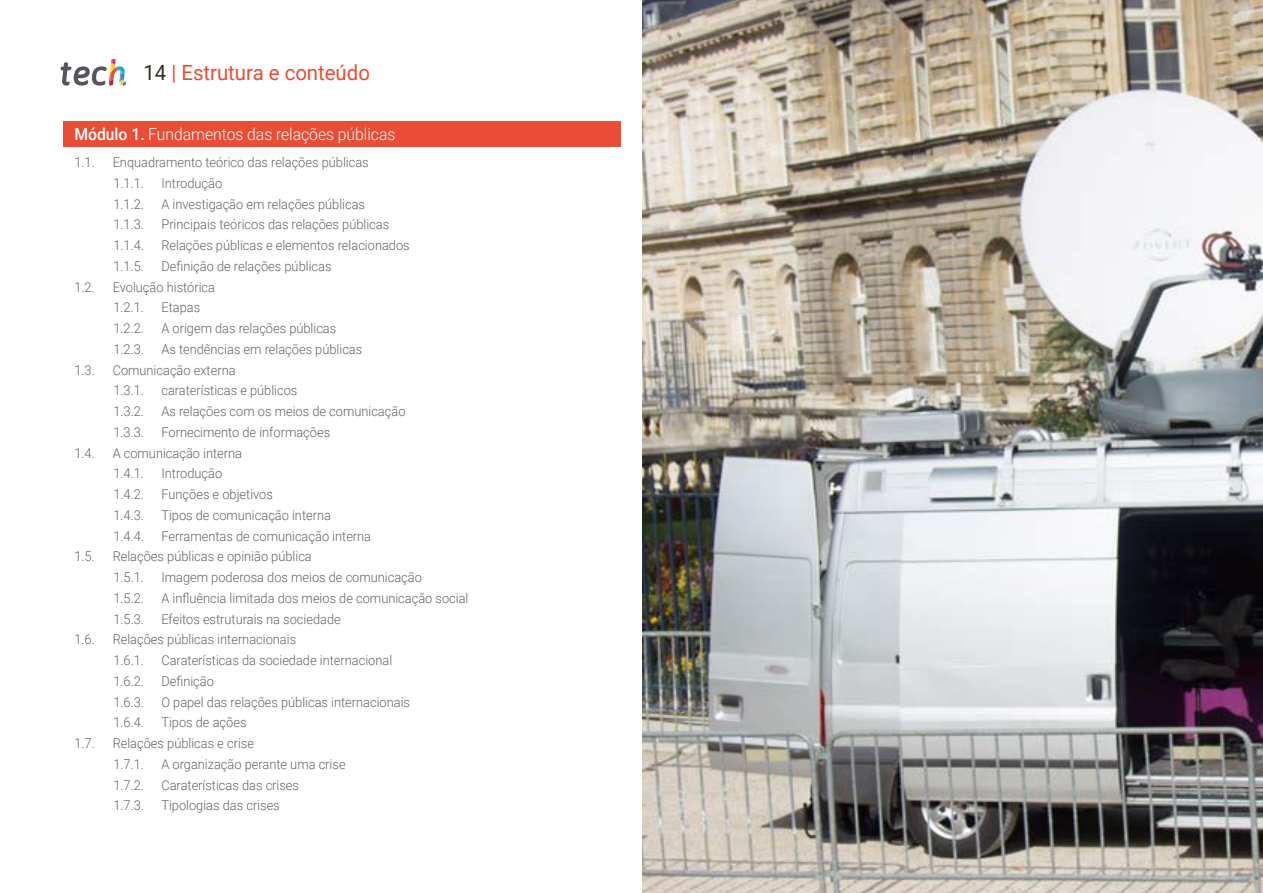
<style>
.page{position:relative;width:1263px;height:893px;background:#fff}
.page>*{position:absolute;margin:0;border:0;box-sizing:border-box;transform-origin:0 0}
.t1{font:21px "Roboto";color:#e94d35}
.t2{font:300 16.5px "Roboto";color:#fff;scale:.95 1}
.t3{font:300 13.5px/20.7px "Roboto";color:#61646a;scale:.95 1}
.s1{color:#312e20}
.s2{font-weight:500}
</style>
<div class="page">
<img style="left:642px;top:0;width:621px;height:893px">
<div style="left:63px;top:121px;width:558px;height:25px;background:#e94d35"></div>
<svg style="left:61px;top:59px;width:65px;height:27px"></svg>
<h1 class="t1" style="left:144px;top:57px;width:228px"><span class="s1">14</span> | Estrutura e conteúdo</h1>
<p class="t2" style="left:74px;top:123px;width:339px"><span class="s2">Módulo 1.</span> Fundamentos das relações públicas</p>
<p class="t3" style="left:74px;top:151px;width:23px">1.1.</p>
<p class="t3" style="left:113px;top:151px;width:271px">Enquadramento teórico das relações públicas<br>1.1.1.</p>
<p class="t3" style="left:161px;top:172px;width:65px">Introdução</p>
<p class="t3" style="left:113px;top:193px;width:34px">1.1.2.</p>
<p class="t3" style="left:161px;top:193px;width:216px">A investigação em relações públicas</p>
<p class="t3" style="left:113px;top:214px;width:34px">1.1.3.</p>
<p class="t3" style="left:161px;top:214px;width:241px">Principais teóricos das relações públicas</p>
<p class="t3" style="left:113px;top:234px;width:34px">1.1.4.</p>
<p class="t3" style="left:161px;top:234px;width:263px">Relações públicas e elementos relacionados</p>
<p class="t3" style="left:113px;top:255px;width:34px">1.1.5.</p>
<p class="t3" style="left:161px;top:255px;width:181px">Definição de relações públicas</p>
<p class="t3" style="left:74px;top:276px;width:23px">1.2.</p>
<p class="t3" style="left:113px;top:276px;width:109px">Evolução histórica<br>1.2.1.</p>
<p class="t3" style="left:161px;top:297px;width:42px">Etapas</p>
<p class="t3" style="left:113px;top:317px;width:34px">1.2.2.</p>
<p class="t3" style="left:161px;top:317px;width:186px">A origem das relações públicas</p>
<p class="t3" style="left:113px;top:338px;width:34px">1.2.3.</p>
<p class="t3" style="left:161px;top:338px;width:213px">As tendências em relações públicas</p>
<p class="t3" style="left:74px;top:359px;width:23px">1.3.</p>
<p class="t3" style="left:113px;top:359px;width:131px">Comunicação externa<br>1.3.1.</p>
<p class="t3" style="left:161px;top:380px;width:145px">caraterísticas e públicos</p>
<p class="t3" style="left:113px;top:400px;width:34px">1.3.2.</p>
<p class="t3" style="left:161px;top:400px;width:258px">As relações com os meios de comunicação</p>
<p class="t3" style="left:113px;top:421px;width:34px">1.3.3.</p>
<p class="t3" style="left:161px;top:421px;width:179px">Fornecimento de informações</p>
<p class="t3" style="left:74px;top:442px;width:23px">1.4.</p>
<p class="t3" style="left:113px;top:442px;width:138px">A comunicação interna<br>1.4.1.</p>
<p class="t3" style="left:161px;top:463px;width:65px">Introdução</p>
<p class="t3" style="left:113px;top:483px;width:34px">1.4.2.</p>
<p class="t3" style="left:161px;top:483px;width:119px">Funções e objetivos</p>
<p class="t3" style="left:113px;top:504px;width:34px">1.4.3.</p>
<p class="t3" style="left:161px;top:504px;width:180px">Tipos de comunicação interna</p>
<p class="t3" style="left:113px;top:525px;width:34px">1.4.4.</p>
<p class="t3" style="left:161px;top:525px;width:222px">Ferramentas de comunicação interna</p>
<p class="t3" style="left:74px;top:546px;width:23px">1.5.</p>
<p class="t3" style="left:113px;top:546px;width:211px">Relações públicas e opinião pública<br>1.5.1.</p>
<p class="t3" style="left:161px;top:566px;width:276px">Imagem poderosa dos meios de comunicação</p>
<p class="t3" style="left:113px;top:587px;width:34px">1.5.2.</p>
<p class="t3" style="left:161px;top:587px;width:325px">A influência limitada dos meios de comunicação social</p>
<p class="t3" style="left:113px;top:608px;width:34px">1.5.3.</p>
<p class="t3" style="left:161px;top:608px;width:190px">Efeitos estruturais na sociedade</p>
<p class="t3" style="left:74px;top:629px;width:23px">1.6.</p>
<p class="t3" style="left:113px;top:629px;width:195px">Relações públicas internacionais<br>1.6.1.</p>
<p class="t3" style="left:161px;top:649px;width:244px">Caraterísticas da sociedade internacional</p>
<p class="t3" style="left:113px;top:670px;width:34px">1.6.2.</p>
<p class="t3" style="left:161px;top:670px;width:57px">Definição</p>
<p class="t3" style="left:113px;top:691px;width:34px">1.6.3.</p>
<p class="t3" style="left:161px;top:691px;width:263px">O papel das relações públicas internacionais</p>
<p class="t3" style="left:113px;top:712px;width:34px">1.6.4.</p>
<p class="t3" style="left:161px;top:712px;width:91px">Tipos de ações</p>
<p class="t3" style="left:74px;top:732px;width:23px">1.7.</p>
<p class="t3" style="left:113px;top:732px;width:150px">Relações públicas e crise<br>1.7.1.</p>
<p class="t3" style="left:161px;top:753px;width:195px">A organização perante uma crise</p>
<p class="t3" style="left:113px;top:774px;width:34px">1.7.2.</p>
<p class="t3" style="left:161px;top:774px;width:146px">Caraterísticas das crises</p>
<p class="t3" style="left:113px;top:795px;width:34px">1.7.3.</p>
<p class="t3" style="left:161px;top:795px;width:126px">Tipologias das crises</p>
</div>
